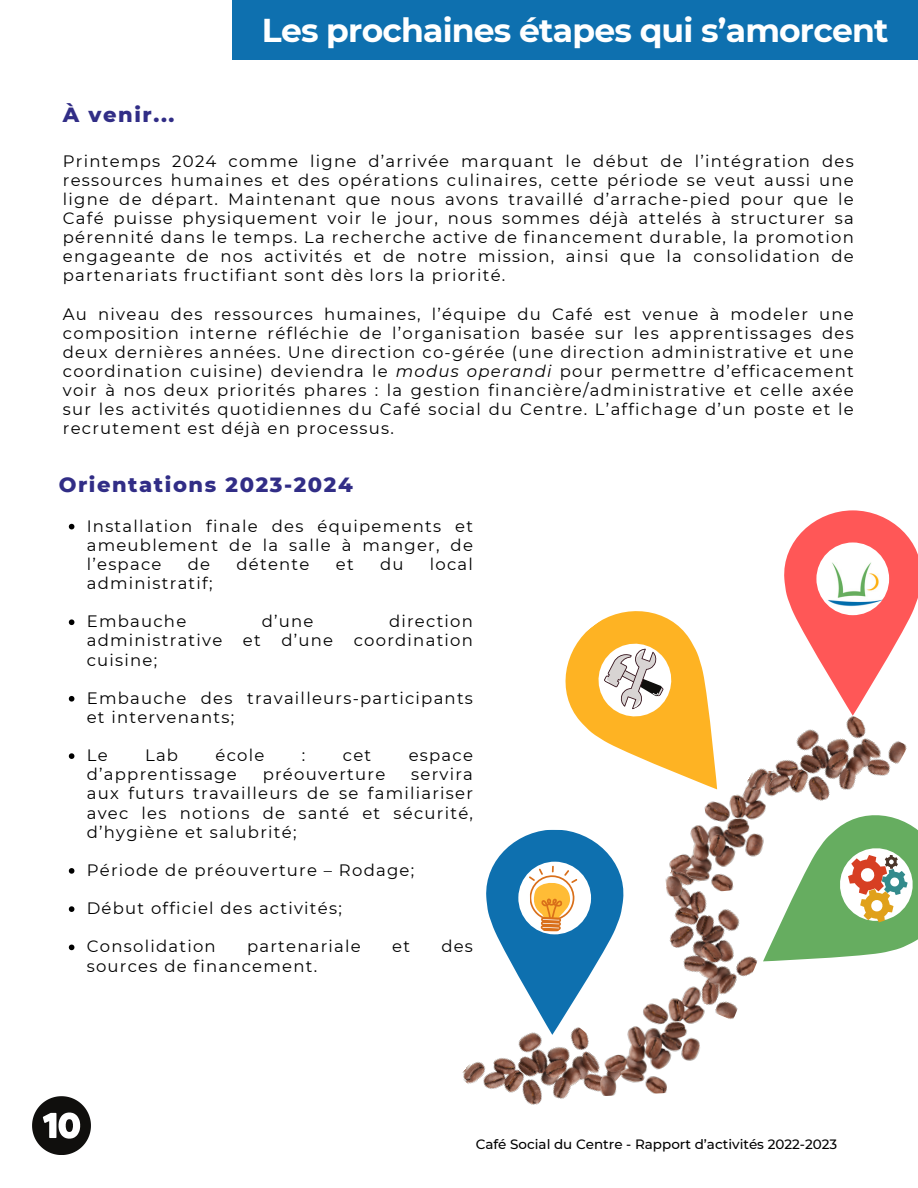
<style>
.page{position:relative;width:918px;height:1188px;background:#fff}
.page>*{position:absolute;margin:0;border:0;box-sizing:border-box;transform-origin:0 0}
.t1{font:700 33px "Montserrat";letter-spacing:-.025em;color:#fff}
.t2{font:800 21px "Montserrat";letter-spacing:.075em;color:#312d86}
.t3{font:16.5px/19.2px "Montserrat";letter-spacing:.075em;color:#000;text-align:justify}
.t4{font:500 13.5px "Montserrat";color:#000}
.s1{font-style:italic}
</style>
<div class="page">
<div style="left:232px;top:0;width:686px;height:60px;background:#0e70af"></div>
<img style="left:462px;top:1036px;width:134px;height:69px">
<img style="left:596px;top:1020px;width:104px;height:76px">
<img style="left:643px;top:897px;width:80px;height:123px">
<img style="left:665px;top:832px;width:58px;height:65px">
<img style="left:774px;top:716px;width:133px;height:71px">
<svg style="left:784px;top:510px;width:134px;height:206px"></svg>
<svg style="left:69px;top:524px;width:5px;height:5px"></svg>
<svg style="left:69px;top:619px;width:5px;height:6px"></svg>
<svg style="left:69px;top:696px;width:5px;height:6px"></svg>
<svg style="left:69px;top:753px;width:5px;height:6px"></svg>
<svg style="left:69px;top:868px;width:5px;height:6px"></svg>
<svg style="left:69px;top:906px;width:5px;height:6px"></svg>
<svg style="left:69px;top:945px;width:5px;height:5px"></svg>
<svg style="left:565px;top:611px;width:209px;height:221px"></svg>
<svg style="left:723px;top:787px;width:195px;height:232px"></svg>
<svg style="left:486px;top:828px;width:141px;height:208px"></svg>
<svg style="left:848px;top:855px;width:60px;height:67px"></svg>
<svg style="left:597px;top:645px;width:76px;height:68px"></svg>
<svg style="left:32px;top:1096px;width:59px;height:59px"></svg>
<p class="t1" style="left:262px;top:10px;width:628px">Les prochaines étapes qui s’amorcent</p>
<p class="t2" style="left:63px;top:101px;width:113px">À venir...</p>
<p class="t3" style="left:63px;top:151px;width:792px">Printemps 2024 comme ligne d’arrivée marquant le début de l’intégration des ressources humaines et des opérations culinaires, cette période se veut aussi une ligne de départ. Maintenant que nous avons travaillé d’arrache-pied pour que le Café puisse physiquement voir le jour, nous sommes déjà attelés à structurer sa pérennité dans le temps. La recherche active de financement durable, la promotion engageante de nos activités et de notre mission, ainsi que la consolidation de partenariats fructifiant sont dès lors la priorité.</p>
<p class="t3" style="left:63px;top:304px;width:792px">Au niveau des ressources humaines, l’équipe du Café est venue à modeler une composition interne réfléchie de l’organisation basée sur les apprentissages des deux dernières années. Une direction co-gérée (une direction administrative et une coordination cuisine) deviendra le <span class="s1">modus operandi</span> pour permettre d’efficacement voir à nos deux priorités phares : la gestion financière/administrative et celle axée sur les activités quotidiennes du Café social du Centre. L’affichage d’un poste et le recrutement est déjà en processus.</p>
<p class="t2" style="left:59px;top:472px;width:296px">Orientations 2023-2024</p>
<p class="t3" style="left:87px;top:516px;width:388px">Installation finale des équipements et ameublement de la salle à manger, de l’espace</p>
<p class="t3" style="left:188px;top:554px;width:24px">de</p>
<p class="t3" style="left:236px;top:554px;width:75px">détente</p>
<p class="t3" style="left:336px;top:554px;width:19px">et</p>
<p class="t3" style="left:380px;top:554px;width:25px">du</p>
<p class="t3" style="left:430px;top:554px;width:45px">local</p>
<p class="t3" style="left:87px;top:574px;width:127px">administratif;</p>
<p class="t3" style="left:87px;top:612px;width:101px">Embauche</p>
<p class="t3" style="left:262px;top:612px;width:53px">d’une</p>
<p class="t3" style="left:87px;top:612px;width:388px;text-indent:302px">direction administrative et d’une coordination cuisine;</p>
<p class="t3" style="left:87px;top:688px;width:388px">Embauche des travailleurs-participants et intervenants;</p>
<p class="t3" style="left:87px;top:746px;width:22px">Le</p>
<p class="t3" style="left:145px;top:746px;width:35px">Lab</p>
<p class="t3" style="left:216px;top:746px;width:50px">école</p>
<p class="t3" style="left:302px;top:746px;width:5px">:</p>
<p class="t3" style="left:343px;top:746px;width:30px">cet</p>
<p class="t3" style="left:409px;top:746px;width:66px">espace</p>
<p class="t3" style="left:87px;top:765px;width:152px">d’apprentissage</p>
<p class="t3" style="left:263px;top:765px;width:124px">préouverture</p>
<p class="t3" style="left:87px;top:765px;width:388px;text-indent:325px">servira aux futurs travailleurs de se familiariser avec les notions de santé et sécurité, d’hygiène et salubrité;</p>
<p class="t3" style="left:87px;top:860px;width:329px">Période de préouverture – Rodage;</p>
<p class="t3" style="left:87px;top:899px;width:257px">Début officiel des activités;</p>
<p class="t3" style="left:87px;top:937px;width:131px">Consolidation</p>
<p class="t3" style="left:247px;top:937px;width:115px">partenariale</p>
<p class="t3" style="left:392px;top:937px;width:19px">et</p>
<p class="t3" style="left:441px;top:937px;width:33px">des</p>
<p class="t3" style="left:87px;top:956px;width:232px">sources de financement.</p>
<p class="t4" style="left:476px;top:1136px;width:363px">Café Social du Centre - Rapport d’activités 2022-2023</p>
</div>
